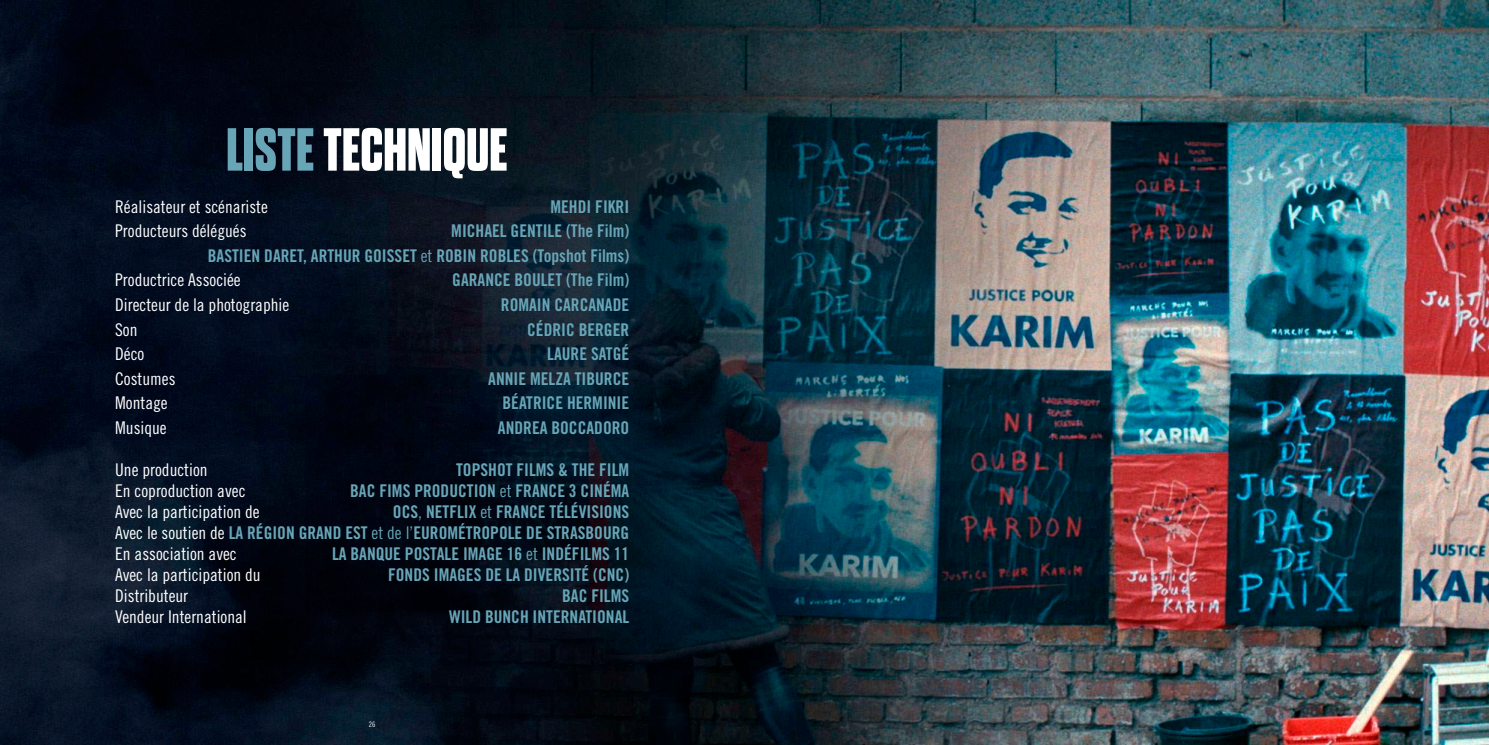
<style>
.page{position:relative;width:1489px;height:745px;background:#fff}
.page>*{position:absolute;margin:0;border:0;box-sizing:border-box;transform-origin:0 0}
.t1{font:700 expanded 60.62px "Dharma Gothic E";color:#fff}
.t2{font:17.5px/24.5px "Trade Gothic Bold Cond Twenty";color:#67a5b7;text-align:right}
.t3{font:17.5px "Trade Gothic Cond Eighteen";color:#fff}
.t4{font:7.5px "Trade Gothic Cond Eighteen";color:#fff}
.s1{color:#67a5b7}
.s2{font-family:"Trade Gothic Cond Eighteen"}
.s3{font-family:"Trade Gothic Cond Eighteen";color:#fff}
</style>
<div class="page">
<img style="left:0;top:0;width:1488px;height:744px">
<h1 class="t1" style="left:226px;top:118px;width:283px"><span class="s1">LISTE</span> TECHNIQUE</h1>
<p class="t3" style="left:115px;top:196px;width:154px">Réalisateur et scénariste</p>
<p class="t2" style="left:550px;top:194px;width:80px">MEHDI FIKRI</p>
<p class="t3" style="left:115px;top:220px;width:133px">Producteurs délégués</p>
<p class="t2" style="left:208px;top:218px;width:423px">MICHAEL GENTILE (The Film)<br>BASTIEN DARET, ARTHUR GOISSET <span class="s2">et</span> ROBIN ROBLES (Topshot Films)</p>
<p class="t3" style="left:115px;top:269px;width:127px">Productrice Associée</p>
<p class="t2" style="left:452px;top:267px;width:178px">GARANCE BOULET (The Film)</p>
<p class="t3" style="left:115px;top:294px;width:175px">Directeur de la photographie</p>
<p class="t2" style="left:501px;top:292px;width:130px">ROMAIN CARCANADE</p>
<p class="t3" style="left:115px;top:319px;width:24px">Son</p>
<p class="t2" style="left:527px;top:317px;width:104px">CÉDRIC BERGER</p>
<p class="t3" style="left:115px;top:343px;width:31px">Déco</p>
<p class="t2" style="left:547px;top:341px;width:83px">LAURE SATGÉ</p>
<p class="t3" style="left:115px;top:368px;width:62px">Costumes</p>
<p class="t2" style="left:488px;top:366px;width:142px">ANNIE MELZA TIBURCE</p>
<p class="t3" style="left:115px;top:392px;width:54px">Montage</p>
<p class="t2" style="left:502px;top:390px;width:128px">BÉATRICE HERMINIE</p>
<p class="t3" style="left:115px;top:417px;width:53px">Musique</p>
<p class="t2" style="left:498px;top:415px;width:133px">ANDREA BOCCADORO</p>
<p class="t3" style="left:115px;top:458px;width:94px">Une production</p>
<p class="t2" style="left:456px;top:456px;width:175px">TOPSHOT FILMS &amp; THE FILM</p>
<p class="t3" style="left:115px;top:479px;width:132px">En coproduction avec</p>
<p class="t2" style="left:350px;top:477px;width:280px">BAC FIMS PRODUCTION <span class="s2">et</span> FRANCE 3 CINÉMA</p>
<p class="t3" style="left:115px;top:500px;width:146px">Avec la participation de</p>
<p class="t2" style="left:115px;top:500px;width:515px;line-height:21px">OCS<span class="s2">,</span> NETFLIX <span class="s2">et</span> FRANCE TÉLÉVISIONS<br><span class="s3">Avec le soutien de</span> LA RÉGION GRAND EST <span class="s2">et de l’</span>EUROMÉTROPOLE DE STRASBOURG</p>
<p class="t3" style="left:115px;top:542px;width:123px">En association avec</p>
<p class="t2" style="left:332px;top:540px;width:299px">LA BANQUE POSTALE IMAGE 16 <span class="s2">et</span> INDÉFILMS 11</p>
<p class="t3" style="left:115px;top:563px;width:147px">Avec la participation du</p>
<p class="t2" style="left:388px;top:561px;width:243px">FONDS IMAGES DE LA DIVERSITÉ (CNC)</p>
<p class="t3" style="left:115px;top:584px;width:74px">Distributeur</p>
<p class="t2" style="left:562px;top:582px;width:69px">BAC FILMS</p>
<p class="t3" style="left:115px;top:605px;width:133px">Vendeur International</p>
<p class="t2" style="left:449px;top:603px;width:182px">WILD BUNCH INTERNATIONAL</p>
<p class="t4" style="left:369px;top:719px;width:8px">26</p>
</div>
